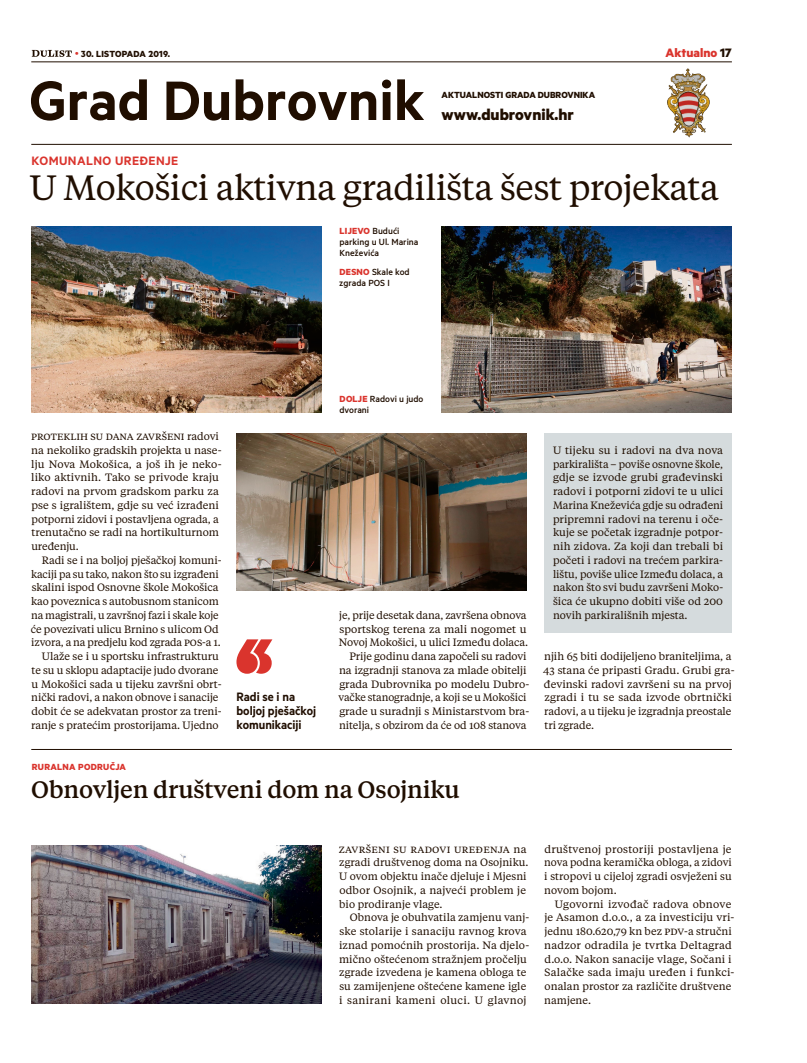
<style>
.page{position:relative;width:807px;height:1063px;background:#fff}
.page>*{position:absolute;margin:0;border:0;box-sizing:border-box;transform-origin:0 0}
.NAVIGACIJA_SREDNJE{font:600 62.5px "Metric";color:#200e00}
.NASLOV{font:35px "Tiempos Text";letter-spacing:-.015em;color:#200e00}
.NASLOV_BOCNI{font:500 23.75px "Tiempos Text";letter-spacing:-.01em;color:#200e00}
.LEAD{font:700 17.5px "Metric";color:#200e00}
.MEDJUNASLOV{font:600 13.75px/13.8px "Metric";color:#200e00;scale:.95 1}
.NADNASLOV_11{font:600 13.75px "Metric";letter-spacing:.03em;color:#da342d}
.t1{font:700 13.75px "Metric";color:#da342d}
.BODY_UVLAKA{font:10.62px/13.8px "Tiempos Text";color:#200e00}
.BODY_1{font:10.62px/13.8px "Tiempos Text";color:#200e00}
.BODY{font:10.62px/13.8px "Tiempos Text";letter-spacing:.005em;color:#200e00;text-align:justify}
.t2{font:500 10px/11px "Metric";color:#200e00}
.LEAD-2{font:700 10px "Metric";color:#200e00}
.LEAD-3{font:700 10px "Metric";letter-spacing:.02em;color:#200e00}
.NADNASLOV_8{font:700 10px "Metric";letter-spacing:.03em;color:#da342d}
.s1{font-weight:500;color:#da342d}
.s2{color:#200e00}
.s3{font-weight:700;color:#da342d}
</style>
<div class="page">
<svg style="left:32px;top:50px;width:40px;height:7px"></svg>
<hr style="left:31px;top:62px;width:700px;height:1px;background:#200e00">
<hr style="left:31px;top:144px;width:700px;height:1px;background:#200e00">
<img style="left:667px;top:69px;width:42px;height:68px">
<svg style="left:236px;top:639px;width:36px;height:35px"></svg>
<img style="left:31px;top:227px;width:290px;height:185px">
<img style="left:441px;top:227px;width:290px;height:185px">
<img style="left:236px;top:433px;width:290px;height:158px">
<hr style="left:31px;top:749px;width:700px;height:1px;background:#200e00">
<img style="left:31px;top:846px;width:290px;height:158px">
<div style="left:544px;top:433px;width:187px;height:199px;background:#d5dbdd"></div>
<p class="LEAD-3" style="left:75px;top:47px;width:96px"><span class="s1">•</span> 30. LISTOPADA 2019.</p>
<p class="t1" style="left:665px;top:44px;width:68px">Aktualno <span class="s2">17</span></p>
<p class="LEAD-2" style="left:441px;top:89px;width:155px">AKTUALNOSTI GRADA DUBROVNIKA</p>
<p class="NAVIGACIJA_SREDNJE" style="left:29px;top:63px;width:396px">Grad Dubrovnik</p>
<p class="LEAD" style="left:441px;top:104px;width:134px">www.dubrovnik.hr</p>
<p class="NADNASLOV_11" style="left:32px;top:153px;width:148px">KOMUNALNO UREĐENJE</p>
<p class="NASLOV" style="left:30px;top:164px;width:690px">U Mokošici aktivna gradilišta šest projekata</p>
<p class="t2" style="left:339px;top:225px;width:80px"><span class="s3">LIJEVO</span> Budući parking u Ul. Marina<br>Kneževića</p>
<p class="t2" style="left:339px;top:266px;width:72px"><span class="s3">DESNO</span> Skale kod zgrada POS I</p>
<p class="BODY_1" style="left:31px;top:429px;width:192px">Proteklih su dana završeni radovi na nekoliko gradskih projekta u nase&shy;lju Nova Mokošica, a još ih je neko&shy;liko aktivnih. Tako se privode kraju radovi na prvom gradskom parku za pse s igralištem, gdje su već izrađeni potporni zidovi i postavljena ograda, a trenutačno se radi na hortikulturnom uređenju.</p>
<p class="BODY_UVLAKA" style="left:31px;top:553px;width:192px;text-indent:11px">Radi se i na boljoj pješačkoj komuni&shy;kaciji pa su tako, nakon što su izgrađeni skalini ispod Osnovne škole Mokošica kao poveznica s autobusnom stanicom na magistrali, u završnoj fazi i skale koje će povezivati ulicu Brnino s ulicom Od izvora, a na predjelu kod zgrada POS -a 1.</p>
<p class="BODY_UVLAKA" style="left:31px;top:649px;width:192px;text-indent:11px">Ulaže se i u sportsku infrastrukturu te su u sklopu adaptacije judo dvorane u Mokošici sada u tijeku završni obrt&shy;nički radovi, a nakon obnove i sanacije dobit će se adekvatan prostor za treni&shy;ranje s pratećim prostorijama. Ujedno</p>
<p class="MEDJUNASLOV" style="left:236px;top:690px;width:85px">Radi se i na boljoj pješačkoj komunikaciji</p>
<p class="t2" style="left:339px;top:393px;width:85px"><span class="s3">DOLJE</span> Radovi u judo dvorani</p>
<p class="BODY_UVLAKA" style="left:339px;top:608px;width:191px">je, prije desetak dana, završena obnova sportskog terena za mali nogomet u<br>Novoj Mokošici, u ulici Između dolaca.</p>
<p class="BODY_UVLAKA" style="left:338px;top:649px;width:192px;text-indent:11px">Prije godinu dana započeli su radovi na izgradnji stanova za mlade obitelji grada Dubrovnika po modelu Dubro&shy;vačke stanogradnje, a koji se u Mokošici grade u suradnji s Ministarstvom bra&shy;nitelja, s obzirom da će od 108 stanova</p>
<p class="NADNASLOV_8" style="left:32px;top:761px;width:96px">RURALNA PODRUČJA</p>
<p class="NASLOV_BOCNI" style="left:31px;top:773px;width:430px">Obnovljen društveni dom na Osojniku</p>
<p class="BODY" style="left:552px;top:443px;width:172px">U tijeku su i radovi na dva nova parkirališta – poviše osnovne škole, gdje se izvode grubi građevinski radovi i potporni zidovi te u ulici Marina Kneževića gdje su odrađeni pripremni radovi na terenu i oče&shy;kuje se početak izgradnje potpor&shy;nih zidova. Za koji dan trebali bi početi i radovi na trećem parkira&shy;lištu, poviše ulice Između dolaca, a nakon što svi budu završeni Moko&shy;šica će ukupno dobiti više od 200 novih parkirališnih mjesta.</p>
<p class="BODY_UVLAKA" style="left:543px;top:649px;width:193px">njih 65 biti dodijeljeno braniteljima, a 43 stana će pripasti Gradu. Grubi gra&shy;đevinski radovi završeni su na prvoj zgradi i tu se sada izvode obrtnički radovi, a u tijeku je izgradnja preostale tri zgrade.</p>
<p class="BODY_1" style="left:339px;top:841px;width:191px">Završeni su radovi uređenja na zgradi društvenog doma na Osojniku.<br>U ovom objektu inače djeluje i Mjesni odbor Osojnik, a najveći problem je bio prodiranje vlage.</p>
<p class="BODY_UVLAKA" style="left:339px;top:910px;width:192px;text-indent:11px">Obnova je obuhvatila zamjenu vanj&shy;ske stolarije i sanaciju ravnog krova iznad pomoćnih prostorija. Na djelo&shy;mično oštećenom stražnjem pročelju zgrade izvedena je kamena obloga te su zamijenjene oštećene kamene igle i sanirani kameni oluci. U glavnoj</p>
<p class="BODY_UVLAKA" style="left:544px;top:841px;width:189px;text-align:justify">društvenoj prostoriji postavljena je nova podna keramička obloga, a zidovi i stropovi u cijeloj zgradi osvježeni su novom bojom.</p>
<p class="BODY_UVLAKA" style="left:544px;top:896px;width:192px;text-indent:11px">Ugovorni izvođač radova obnove je Asamon d.o.o., a za investiciju vri&shy;jednu 180.620,79 kn bez PDV-a stručni nadzor odradila je tvrtka Deltagrad d.o.o. Nakon sanacije vlage, Sočani i Salačke sada imaju uređen i funkci&shy;onalan prostor za različite društvene namjene.</p>
</div>
